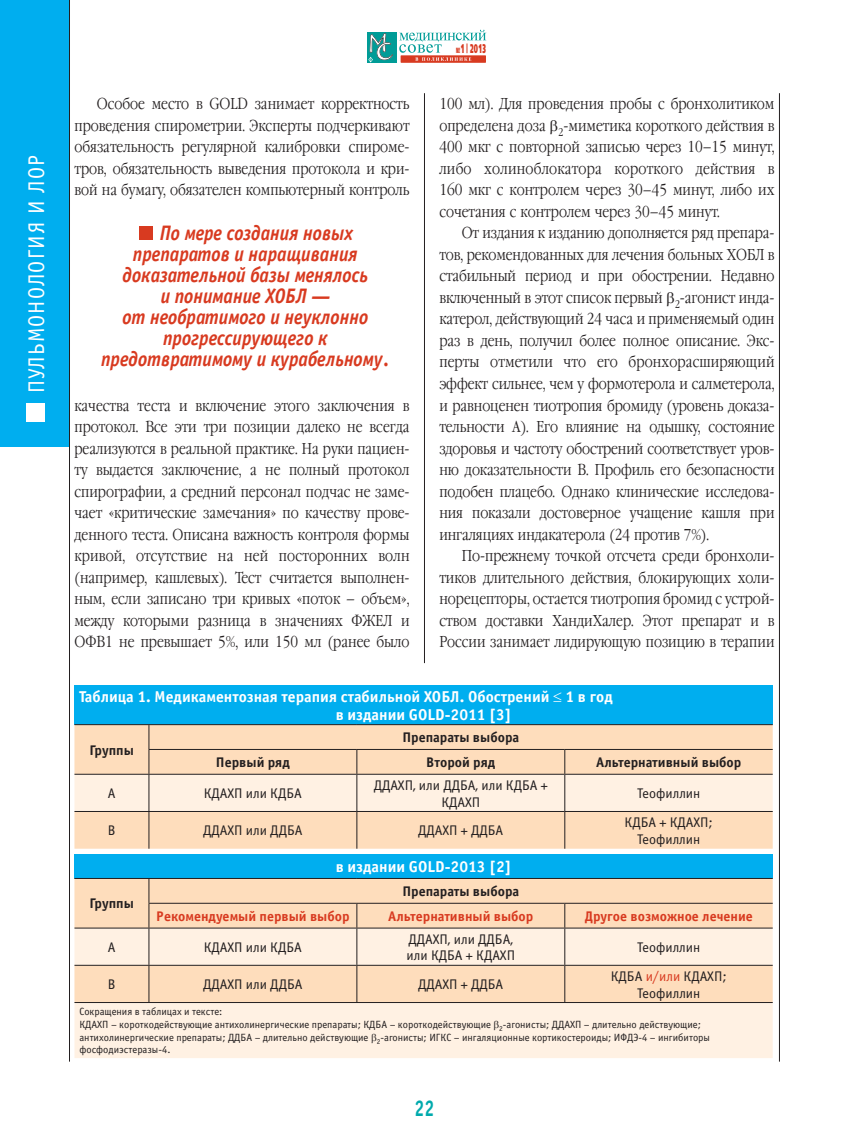
<style>
.page{position:relative;width:844px;height:1141px;background:#fff}
.page>*{position:absolute;margin:0;border:0;box-sizing:border-box;transform-origin:0 0}
.t1{font:22.75px "Officina Sans C";letter-spacing:.05em;color:#fff;scale:.95 1}
.t2{font:700 22.75px "Officina Sans C";color:#00aaad;scale:.78 1}
.t3{font:italic 700 21px "Officina Sans C";letter-spacing:-.005em;color:#d83a20;scale:.88 1}
.t4{font:300 15.75px/21.5px "Garamond Narrow C";color:#231f20;text-align:justify}
.t5{font:700 15.75px/17.5px "Officina Sans C";color:#fff}
.t6{font:14px/16.8px "Officina Sans C";color:#231f20;text-align:center}
.t7{font:700 14px "Officina Sans C";color:#231f20}
.t8{font:700 14px "Officina Sans C";color:#d83a20}
.t9{font:12.6px "Free Set Black C";color:#d83a20;scale:.45 1}
.t10{font:10.5px/12.6px "Officina Sans C";color:#231f20}
.s1{font-size:7.52px}
.s2{color:#d83a20}
</style>
<div class="page">
<div style="left:0;top:0;width:69px;height:446px;background:#00aeef"></div>
<hr style="left:69px;top:0;width:1px;height:1062px;background:#231f20">
<hr style="left:778px;top:93px;width:1px;height:969px;background:#231f20">
<div style="left:26px;top:404px;width:18px;height:18px;background:#fff"></div>
<div style="left:367px;top:33px;width:29px;height:30px;background:#009c97"></div>
<svg style="left:368px;top:33px;width:25px;height:29px"></svg>
<svg style="left:399px;top:30px;width:87px;height:31px"></svg>
<div style="left:400px;top:55px;width:86px;height:8px;border:1px solid #fff"></div>
<div style="left:74px;top:686px;width:698px;height:39px;background:#00aeef"></div>
<div style="left:74px;top:812px;width:698px;height:37px;background:#feddbc"></div>
<hr style="left:74px;top:724px;width:283px;height:1px;background:#231f20">
<hr style="left:357px;top:724px;width:415px;height:1px;background:#231f20">
<svg style="left:74px;top:725px;width:698px;height:86px;background:#fae2c9"></svg>
<hr style="left:74px;top:774px;width:283px;height:1px;background:#231f20">
<hr style="left:148px;top:775px;width:1px;height:36px;background:#231f20">
<hr style="left:357px;top:774px;width:207px;height:1px;background:#231f20">
<hr style="left:356px;top:775px;width:1px;height:36px;background:#231f20">
<hr style="left:564px;top:774px;width:208px;height:1px;background:#231f20">
<hr style="left:564px;top:775px;width:1px;height:36px;background:#231f20">
<hr style="left:74px;top:811px;width:283px;height:1px;background:#231f20">
<hr style="left:148px;top:812px;width:1px;height:37px;background:#231f20">
<hr style="left:357px;top:811px;width:207px;height:1px;background:#231f20">
<hr style="left:356px;top:812px;width:1px;height:37px;background:#231f20">
<hr style="left:564px;top:811px;width:208px;height:1px;background:#231f20">
<hr style="left:564px;top:812px;width:1px;height:37px;background:#231f20">
<div style="left:74px;top:854px;width:698px;height:24px;background:#00aeef"></div>
<div style="left:74px;top:879px;width:698px;height:49px;background:#feddbc"></div>
<svg style="left:74px;top:929px;width:698px;height:129px;background:#feead7"></svg>
<hr style="left:74px;top:878px;width:283px;height:1px;background:#231f20">
<hr style="left:357px;top:878px;width:415px;height:1px;background:#231f20">
<hr style="left:148px;top:903px;width:209px;height:1px;background:#231f20">
<svg style="left:148px;top:879px;width:1px;height:49px"></svg>
<hr style="left:357px;top:903px;width:207px;height:1px;background:#231f20">
<svg style="left:356px;top:904px;width:1px;height:24px"></svg>
<hr style="left:564px;top:903px;width:208px;height:1px;background:#231f20">
<svg style="left:564px;top:904px;width:1px;height:24px"></svg>
<hr style="left:74px;top:928px;width:283px;height:1px;background:#231f20">
<hr style="left:148px;top:928px;width:1px;height:37px;background:#231f20">
<hr style="left:357px;top:928px;width:207px;height:1px;background:#231f20">
<hr style="left:356px;top:928px;width:1px;height:37px;background:#231f20">
<hr style="left:564px;top:928px;width:208px;height:1px;background:#231f20">
<hr style="left:564px;top:928px;width:1px;height:37px;background:#231f20">
<hr style="left:74px;top:965px;width:283px;height:1px;background:#231f20">
<hr style="left:148px;top:966px;width:1px;height:36px;background:#231f20">
<hr style="left:357px;top:965px;width:207px;height:1px;background:#231f20">
<hr style="left:356px;top:966px;width:1px;height:36px;background:#231f20">
<hr style="left:564px;top:965px;width:208px;height:1px;background:#231f20">
<hr style="left:564px;top:966px;width:1px;height:36px;background:#231f20">
<hr style="left:74px;top:1002px;width:698px;height:1px;background:#231f20">
<hr style="left:424px;top:93px;width:1px;height:570px;background:#231f20">
<div style="left:139px;top:226px;width:14px;height:14px;background:#d83a20"></div>
<svg style="left:494px;top:1021px;width:4px;height:9px"></svg>
<svg style="left:371px;top:1033px;width:5px;height:10px"></svg>
<h1 class="t1" style="left:28px;top:393px;width:252px;rotate:-90deg">ПУЛЬМОНОЛОГИЯ И ЛОР</h1>
<p class="t9" style="left:456px;top:41px;width:68px"><span class="s1">№</span>1 | 2013</p>
<p class="t4" style="left:74px;top:94px;width:336px;text-indent:22px">Особое место в GOLD занимает корректность проведения спирометрии. Эксперты подчеркивают обязательность регулярной калибровки спироме&shy;тров, обязательность выведения протокола и кри&shy;вой на бумагу, обязателен компьютерный контроль</p>
<p class="t4" style="left:439px;top:94px;width:336px">100 мл). Для проведения пробы с бронхолитиком определена доза <sub>2</sub>-миметика короткого действия в 400 мкг с повторной записью через 10–15 минут, либо холиноблокатора короткого действия в 160 мкг с контролем через 30–45 минут, либо их сочетания с контролем через 30–45 минут.</p>
<p class="t4" style="left:439px;top:223px;width:336px;text-indent:22px">От издания к изданию дополняется ряд препара&shy;тов, рекомендованных для лечения больных ХОБЛ в стабильный период и при обострении. Недавно включенный в этот список первый <sub>2</sub>-агонист инда&shy;катерол, действующий 24 часа и применяемый один раз в день, получил более полное описание. Экс&shy;перты отметили что его бронхорасширяющий эффект сильнее, чем у формотерола и салметерола, и равноценен тиотропия бромиду (уровень доказа&shy;тельности А). Его влияние на одышку, состояние здоровья и частоту обострений соответствует уров&shy;ню доказательности B. Профиль его безопасности подобен плацебо. Однако клинические исследова&shy;ния показали достоверное учащение кашля при ингаляциях индакатерола (24 против 7%).</p>
<p class="t4" style="left:439px;top:546px;width:336px;text-indent:22px">По-прежнему точкой отсчета среди бронхоли&shy;тиков длительного действия, блокирующих холи&shy;норецепторы, остается тиотропия бромид с устрой&shy;ством доставки ХандиХалер. Этот препарат и в России занимает лидирующую позицию в терапии</p>
<p class="t5" style="left:335px;top:688px;width:278px;text-indent:-256px">Таблица 1. Медикаментозная терапия стабильной ХОБЛ. Обострений ≤ 1 в год в издании GOLD-2011 [3]</p>
<p class="t7" style="left:90px;top:742px;width:46px">Группы</p>
<h2 class="t3" style="left:160px;top:224px;width:221px">По мере создания новых</h2>
<h2 class="t3" style="left:133px;top:245px;width:257px">препаратов и наращивания</h2>
<h2 class="t3" style="left:122px;top:266px;width:280px">доказательной базы менялось</h2>
<h2 class="t3" style="left:161px;top:287px;width:194px">и понимание ХОБЛ —</h2>
<h2 class="t3" style="left:122px;top:308px;width:281px">от необратимого и неуклонно</h2>
<h2 class="t3" style="left:163px;top:329px;width:188px">прогрессирующего к</h2>
<h2 class="t3" style="left:101px;top:350px;width:329px">предотвратимому и курабельному.</h2>
<p class="t4" style="left:74px;top:396px;width:336px">качества теста и включение этого заключения в протокол. Все эти три позиции далеко не всегда реализуются в реальной практике. На руки пациен&shy;ту выдается заключение, а не полный протокол спирографии, а средний персонал подчас не заме&shy;чает «критические замечания» по качеству прове&shy;денного теста. Описана важность контроля формы кривой, отсутствие на ней посторонних волн (например, кашлевых). Тест считается выполнен&shy;ным, если записано три кривых «поток – объем», между которыми разница в значениях ФЖЕЛ и ОФВ1 не превышает 5%, или 150 мл (ранее было</p>
<p class="t7" style="left:402px;top:729px;width:118px">Препараты выбора</p>
<p class="t7" style="left:216px;top:754px;width:75px">Первый ряд</p>
<p class="t7" style="left:426px;top:754px;width:71px">Второй ряд</p>
<p class="t7" style="left:596px;top:754px;width:147px">Альтернативный выбор</p>
<p class="t6" style="left:108px;top:786px;width:9px">A</p>
<p class="t6" style="left:204px;top:786px;width:100px">КДАХП или КДБА</p>
<p class="t6" style="left:373px;top:778px;width:176px">ДДАХП, или ДДБА, или КДБА +<br>КДАХП</p>
<p class="t6" style="left:637px;top:786px;width:65px">Теофиллин</p>
<p class="t6" style="left:108px;top:823px;width:9px">B</p>
<p class="t6" style="left:203px;top:823px;width:101px">ДДАХП или ДДБА</p>
<p class="t6" style="left:418px;top:823px;width:87px">ДДАХП + ДДБА</p>
<p class="t6" style="left:624px;top:815px;width:90px">КДБА + КДАХП;<br>Теофиллин</p>
<p class="t5" style="left:335px;top:858px;width:177px">в издании GOLD-2013 [2]</p>
<p class="t7" style="left:90px;top:895px;width:46px">Группы</p>
<p class="t7" style="left:402px;top:883px;width:118px">Препараты выбора</p>
<p class="t8" style="left:156px;top:908px;width:195px">Рекомендуемый первый выбор</p>
<p class="t8" style="left:388px;top:908px;width:147px">Альтернативный выбор</p>
<p class="t8" style="left:584px;top:908px;width:169px">Другое возможное лечение</p>
<p class="t6" style="left:108px;top:940px;width:9px">A</p>
<p class="t6" style="left:204px;top:940px;width:100px">КДАХП или КДБА</p>
<p class="t6" style="left:406px;top:931px;width:110px;text-align:left">ДДАХП, или ДДБА, или КДБА + КДАХП</p>
<p class="t6" style="left:637px;top:940px;width:65px">Теофиллин</p>
<p class="t6" style="left:108px;top:977px;width:9px">B</p>
<p class="t6" style="left:203px;top:977px;width:101px">ДДАХП или ДДБА</p>
<p class="t6" style="left:418px;top:977px;width:87px">ДДАХП + ДДБА</p>
<p class="t6" style="left:610px;top:969px;width:117px">КДБА <span class="s2">и/или</span> КДАХП;<br>Теофиллин</p>
<p class="t10" style="left:79px;top:1006px;width:632px">Сокращения в таблицах и тексте:<br>КДАХП – короткодействующие антихолинергические препараты; КДБА – короткодействующие <sub>2</sub>-агонисты; ДДАХП – длительно действующие; антихолинергические препараты; ДДБА – длительно действующие <sub>2</sub>-агонисты; ИГКС – ингаляционные кортикостероиды; ИФДЭ-4 – ингибиторы фосфодиэстеразы-4.</p>
<h1 class="t2" style="left:414px;top:1095px;width:27px">22</h1>
</div>
